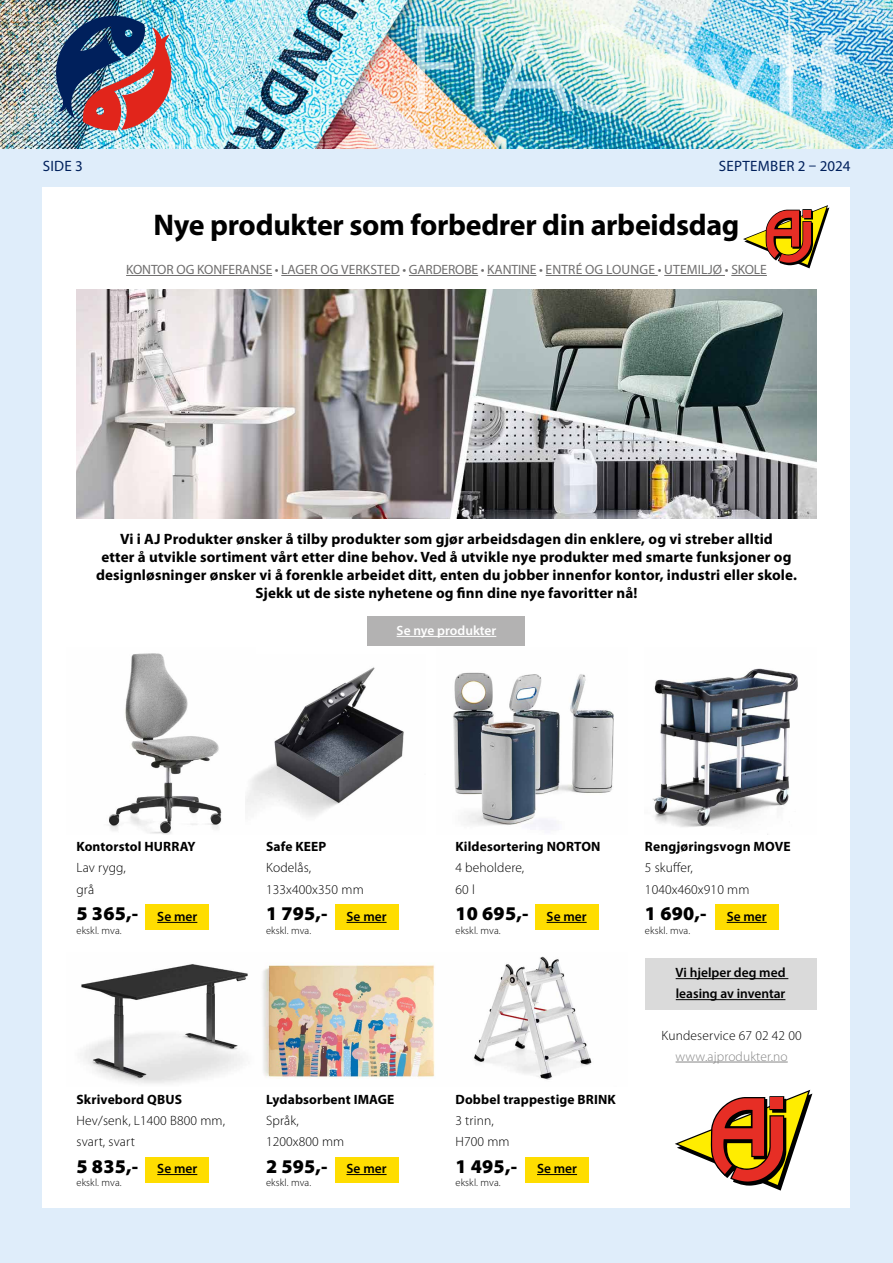
<style>
.page{position:relative;width:893px;height:1263px;background:#dfedfa}
.page>*{position:absolute;margin:0;border:0;box-sizing:border-box;transform-origin:0 0}
.t1{font:700 30px "Myriad Pro";letter-spacing:-.01em;color:#000}
.t2{font:900 19.5px "Myriad Pro";letter-spacing:.01em;color:#000}
.t3{font:700 15px/18px "Myriad Pro";letter-spacing:.01em;color:#000;text-align:center}
.t4{font:15px "Myriad Pro";letter-spacing:.02em;color:#00205c}
.t5{font:300 13.5px/21px "Myriad Pro";letter-spacing:.01em;color:#000}
.t6{font:700 13.5px "Myriad Pro";letter-spacing:.01em;color:#000}
.t7{font:13.5px "Myriad Pro";letter-spacing:-.01em;color:#706f6f}
.t8{font:600 13.5px/21px "Myriad Pro";color:#000}
.t9{font:300 13.5px "Myriad Pro";letter-spacing:.01em;color:#878787}
.t10{font:600 13.5px "Myriad Pro";color:#fff}
.t11{font:300 10.5px "Myriad Pro";letter-spacing:.01em;color:#000}
</style>
<div class="page">
<img style="left:0;top:0;width:893px;height:149px">
<img style="left:417px;top:24px;width:432px;height:116px">
<img style="left:50px;top:11px;width:124px;height:120px">
<div style="left:43px;top:187px;width:807px;height:1021px;background:#fff"></div>
<hr style="left:126px;top:275px;width:146px;height:1px;background:#706f6f">
<hr style="left:281px;top:275px;width:119px;height:1px;background:#706f6f">
<hr style="left:409px;top:275px;width:69px;height:1px;background:#706f6f">
<hr style="left:487px;top:275px;width:49px;height:1px;background:#706f6f">
<hr style="left:546px;top:275px;width:112px;height:1px;background:#706f6f">
<hr style="left:664px;top:275px;width:61px;height:1px;background:#706f6f">
<hr style="left:731px;top:275px;width:36px;height:1px;background:#706f6f">
<svg style="left:743px;top:205px;width:86px;height:63px"></svg>
<img style="left:77px;top:289px;width:739px;height:230px">
<img style="left:108px;top:653px;width:114px;height:181px">
<img style="left:81px;top:956px;width:511px;height:128px">
<img style="left:245px;top:667px;width:159px;height:150px">
<img style="left:453px;top:672px;width:161px;height:158px">
<img style="left:652px;top:668px;width:146px;height:159px">
<div style="left:145px;top:905px;width:64px;height:25px;background:#fd0"></div>
<hr style="left:157px;top:922px;width:40px;height:1px;background:#000">
<div style="left:145px;top:1157px;width:64px;height:25px;background:#fd0"></div>
<hr style="left:157px;top:1174px;width:40px;height:1px;background:#000">
<div style="left:335px;top:905px;width:63px;height:25px;background:#fd0"></div>
<hr style="left:346px;top:922px;width:41px;height:1px;background:#000">
<div style="left:335px;top:1157px;width:63px;height:25px;background:#fd0"></div>
<hr style="left:346px;top:1174px;width:41px;height:1px;background:#000">
<div style="left:535px;top:905px;width:63px;height:25px;background:#fd0"></div>
<hr style="left:547px;top:922px;width:40px;height:1px;background:#000">
<div style="left:525px;top:1157px;width:64px;height:25px;background:#fd0"></div>
<hr style="left:537px;top:1174px;width:40px;height:1px;background:#000">
<div style="left:715px;top:905px;width:64px;height:25px;background:#fd0"></div>
<hr style="left:727px;top:922px;width:40px;height:1px;background:#000">
<div style="left:368px;top:617px;width:157px;height:29px;background:#b3b2b2"></div>
<hr style="left:397px;top:636px;width:99px;height:1px;background:#fff">
<svg style="left:675px;top:1090px;width:137px;height:100px"></svg>
<hr style="left:676px;top:1062px;width:112px;height:1px;background:#878787">
<div style="left:645px;top:958px;width:171px;height:52px;background:#dadada"></div>
<hr style="left:676px;top:978px;width:112px;height:1px;background:#000">
<hr style="left:676px;top:999px;width:109px;height:1px;background:#000">
<p class="t4" style="left:43px;top:156px;width:42px">SIDE 3</p>
<p class="t4" style="left:719px;top:156px;width:133px">SEPTEMBER 2 – 2024</p>
<h1 class="t1" style="left:153px;top:205px;width:587px">Nye produkter som forbedrer din arbeidsdag</h1>
<p class="t7" style="left:126px;top:261px;width:642px">KONTOR OG KONFERANSE • LAGER OG VERKSTED • GARDEROBE • KANTINE • ENTRÉ OG LOUNGE • UTEMILJØ • SKOLE</p>
<p class="t3" style="left:96px;top:530px;width:702px">Vi i AJ Produkter ønsker å tilby produkter som gjør arbeidsdagen din enklere, og vi streber alltid<br>etter å utvikle sortiment vårt etter dine behov. Ved å utvikle nye produkter med smarte funksjoner og designløsninger ønsker vi å forenkle arbeidet ditt, enten du jobber innenfor kontor, industri eller skole.<br>Sjekk ut de siste nyhetene og finn dine nye favoritter nå!</p>
<p class="t10" style="left:397px;top:622px;width:101px">Se nye produkter</p>
<p class="t6" style="left:77px;top:838px;width:120px">Kontorstol HURRAY</p>
<p class="t5" style="left:77px;top:857px;width:51px">Lav rygg, grå</p>
<h2 class="t2" style="left:77px;top:901px;width:63px">5 365,-</h2>
<p class="t11" style="left:77px;top:924px;width:47px">ekskl. mva.</p>
<p class="t8" style="left:157px;top:906px;width:42px">Se mer</p>
<p class="t6" style="left:266px;top:838px;width:62px">Safe KEEP</p>
<p class="t5" style="left:266px;top:857px;width:99px">Kodelås,<br>133x400x350 mm</p>
<h2 class="t2" style="left:266px;top:901px;width:63px">1 795,-</h2>
<p class="t11" style="left:266px;top:924px;width:47px">ekskl. mva.</p>
<p class="t8" style="left:346px;top:906px;width:42px">Se mer</p>
<p class="t6" style="left:77px;top:1090px;width:107px">Skrivebord QBUS</p>
<p class="t5" style="left:77px;top:1109px;width:150px">Hev/senk, L1400 B800 mm, svart, svart</p>
<h2 class="t2" style="left:77px;top:1153px;width:63px">5 835,-</h2>
<p class="t11" style="left:77px;top:1176px;width:47px">ekskl. mva.</p>
<p class="t8" style="left:157px;top:1158px;width:42px">Se mer</p>
<p class="t6" style="left:266px;top:1090px;width:130px">Lydabsorbent IMAGE</p>
<p class="t5" style="left:266px;top:1109px;width:80px">Språk,<br>1200x800 mm</p>
<h2 class="t2" style="left:266px;top:1153px;width:63px">2 595,-</h2>
<p class="t11" style="left:266px;top:1176px;width:47px">ekskl. mva.</p>
<p class="t8" style="left:346px;top:1158px;width:42px">Se mer</p>
<p class="t6" style="left:455px;top:838px;width:147px">Kildesortering NORTON</p>
<p class="t5" style="left:455px;top:857px;width:70px">4 beholdere,<br>60 l</p>
<h2 class="t2" style="left:455px;top:901px;width:75px">10 695,-</h2>
<p class="t11" style="left:455px;top:924px;width:47px">ekskl. mva.</p>
<p class="t8" style="left:547px;top:906px;width:42px">Se mer</p>
<p class="t6" style="left:455px;top:1090px;width:162px">Dobbel trappestige BRINK</p>
<p class="t5" style="left:455px;top:1109px;width:56px">3 trinn,<br>H700 mm</p>
<h2 class="t2" style="left:455px;top:1153px;width:63px">1 495,-</h2>
<p class="t11" style="left:455px;top:1176px;width:47px">ekskl. mva.</p>
<p class="t8" style="left:537px;top:1158px;width:42px">Se mer</p>
<p class="t6" style="left:645px;top:838px;width:147px">Rengjøringsvogn MOVE</p>
<p class="t5" style="left:645px;top:857px;width:106px">5 skuffer,<br>1040x460x910 mm</p>
<h2 class="t2" style="left:645px;top:901px;width:63px">1 690,-</h2>
<p class="t11" style="left:645px;top:924px;width:47px">ekskl. mva.</p>
<p class="t8" style="left:727px;top:906px;width:42px">Se mer</p>
<p class="t8" style="left:676px;top:962px;width:111px">Vi hjelper deg med leasing av inventar</p>
<p class="t5" style="left:662px;top:1024px;width:142px">Kundeservice 67 02 42 00</p>
<p class="t9" style="left:676px;top:1048px;width:114px">www.ajprodukter.no</p>
</div>
